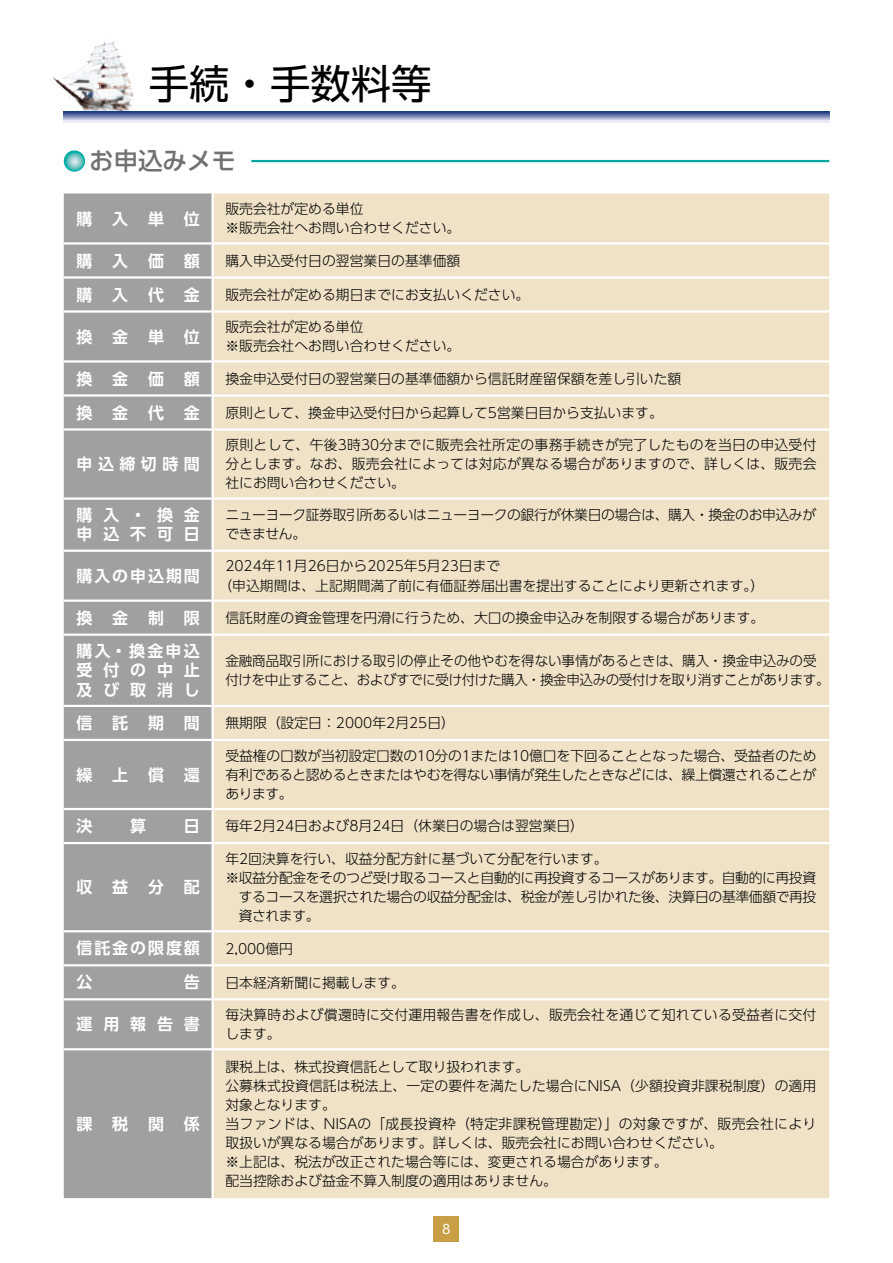
<style>
.page{position:relative;width:893px;height:1263px;background:#fff}
.page>*{position:absolute;margin:0;border:0;box-sizing:border-box;transform-origin:0 0}
.t1{font:40.35px "UD Shin Go Pro";color:#000}
.t2{font:500 24.45px "UD Shin Go Pro";color:#727171}
.t3{font:700 15.9px/19.2px "UD Shin Go Pro De";letter-spacing:.685em;color:#fff}
.t4{font:700 15.9px "UD Shin Go Pro De";letter-spacing:.12em;color:#fff}
.t5{font:300 13.8px/19.2px "UD Shin Go Pro";color:#000}
.t6{font:300 13.8px/19.2px "UD Shin Go Pro";letter-spacing:-.03em;color:#000}
.t7{font:300 13.8px/19.2px "UD Shin Go Pro";letter-spacing:.02em;color:#000}
.t8{font:12.75px "UD Shin Go Pro";color:#fff}
</style>
<div class="page">
<div style="left:434px;top:1216px;width:25px;height:26px;background:#c99f45"></div>
<img style="left:86px;top:43px;width:18px;height:22px">
<svg style="left:64px;top:112px;width:765px;height:10px;background:#8d99c1"></svg>
<div style="left:64px;top:193px;width:147px;height:1005px;background:#9fa0a0"></div>
<div style="left:214px;top:193px;width:615px;height:1005px;background:#efe2c7"></div>
<hr style="left:64px;top:242px;width:149px;height:3px;background:#fff">
<hr style="left:213px;top:242px;width:616px;height:3px;background:#fff">
<hr style="left:64px;top:276px;width:149px;height:3px;background:#fff">
<hr style="left:213px;top:276px;width:616px;height:3px;background:#fff">
<hr style="left:64px;top:310px;width:149px;height:3px;background:#fff">
<hr style="left:213px;top:310px;width:616px;height:3px;background:#fff">
<hr style="left:64px;top:360px;width:149px;height:3px;background:#fff">
<hr style="left:213px;top:360px;width:616px;height:3px;background:#fff">
<hr style="left:64px;top:394px;width:149px;height:3px;background:#fff">
<hr style="left:213px;top:394px;width:616px;height:3px;background:#fff">
<hr style="left:64px;top:428px;width:149px;height:3px;background:#fff">
<hr style="left:213px;top:428px;width:616px;height:3px;background:#fff">
<hr style="left:64px;top:497px;width:149px;height:3px;background:#fff">
<hr style="left:213px;top:497px;width:616px;height:3px;background:#fff">
<hr style="left:64px;top:550px;width:149px;height:2px;background:#fff">
<hr style="left:213px;top:550px;width:616px;height:2px;background:#fff">
<hr style="left:64px;top:599px;width:149px;height:3px;background:#fff">
<hr style="left:213px;top:599px;width:616px;height:3px;background:#fff">
<hr style="left:64px;top:633px;width:149px;height:3px;background:#fff">
<hr style="left:213px;top:633px;width:616px;height:3px;background:#fff">
<hr style="left:64px;top:705px;width:149px;height:2px;background:#fff">
<hr style="left:213px;top:705px;width:616px;height:2px;background:#fff">
<hr style="left:64px;top:739px;width:149px;height:2px;background:#fff">
<hr style="left:213px;top:739px;width:616px;height:2px;background:#fff">
<hr style="left:64px;top:808px;width:149px;height:2px;background:#fff">
<hr style="left:213px;top:808px;width:616px;height:2px;background:#fff">
<hr style="left:64px;top:842px;width:149px;height:2px;background:#fff">
<hr style="left:213px;top:842px;width:616px;height:2px;background:#fff">
<hr style="left:64px;top:930px;width:149px;height:2px;background:#fff">
<hr style="left:213px;top:930px;width:616px;height:2px;background:#fff">
<hr style="left:64px;top:964px;width:149px;height:2px;background:#fff">
<hr style="left:213px;top:964px;width:616px;height:2px;background:#fff">
<hr style="left:64px;top:998px;width:149px;height:2px;background:#fff">
<hr style="left:213px;top:998px;width:616px;height:2px;background:#fff">
<hr style="left:64px;top:1048px;width:149px;height:2px;background:#fff">
<hr style="left:213px;top:1048px;width:616px;height:2px;background:#fff">
<svg style="left:64px;top:150px;width:21px;height:22px"></svg>
<hr style="left:251px;top:160px;width:578px;height:2px;background:#00a8a0">
<h1 class="t1" style="left:149px;top:51px;width:284px">手続・手数料等</h1>
<h2 class="t2" style="left:89px;top:141px;width:148px">お申込みメモ</h2>
<p class="t3" style="left:77px;top:208px;width:125px">購入単位</p>
<p class="t5" style="left:225px;top:199px;width:236px">販売会社が定める単位<br>※販売会社へお問い合わせください。</p>
<p class="t3" style="left:77px;top:250px;width:125px">購入価額</p>
<p class="t5" style="left:225px;top:250px;width:236px">購入申込受付日の翌営業日の基準価額</p>
<p class="t3" style="left:77px;top:284px;width:125px">購入代金</p>
<p class="t5" style="left:225px;top:284px;width:306px">販売会社が定める期日までにお支払いください。</p>
<p class="t3" style="left:77px;top:326px;width:125px">換金単位</p>
<p class="t5" style="left:225px;top:317px;width:236px">販売会社が定める単位<br>※販売会社へお問い合わせください。</p>
<p class="t3" style="left:77px;top:368px;width:125px">換金価額</p>
<p class="t5" style="left:225px;top:368px;width:458px">換金申込受付日の翌営業日の基準価額から信託財産留保額を差し引いた額</p>
<p class="t3" style="left:77px;top:402px;width:125px">換金代金</p>
<p class="t5" style="left:225px;top:402px;width:439px">原則として、換金申込受付日から起算して5営業日目から支払います。</p>
<p class="t3" style="left:77px;top:454px;width:125px">申込締切時間</p>
<p class="t5" style="left:225px;top:435px;width:593px;text-align:justify">原則として、午後3時30分までに販売会社所定の事務手続きが完了したものを当日の申込受付分とします。なお、販売会社によっては対応が異なる場合がありますので、詳しくは、販売会社にお問い合わせください。</p>
<p class="t3" style="left:77px;top:505px;width:125px">購入・換金申込不可日</p>
<p class="t6" style="left:225px;top:505px;width:592px">ニューヨーク証券取引所あるいはニューヨークの銀行が休業日の場合は、購入・換金のお申込みができません。</p>
<p class="t4" style="left:77px;top:563px;width:125px">購入の申込期間</p>
<p class="t5" style="left:218px;top:556px;width:547px;text-indent:7px">2024年11月26日から2025年5月23日まで<br>（申込期間は、上記期間満了前に有価証券届出書を提出することにより更新されます。）</p>
<p class="t3" style="left:77px;top:608px;width:125px">換金制限</p>
<p class="t5" style="left:225px;top:608px;width:540px">信託財産の資金管理を円滑に行うため、大口の換金申込みを制限する場合があります。</p>
<p class="t3" style="left:77px;top:641px;width:125px;text-align:justify">購入・換金申込受付の中止及び取消し</p>
<p class="t6" style="left:225px;top:651px;width:606px">金融商品取引所における取引の停止その他やむを得ない事情があるときは、購入・換金申込みの受付けを中止すること、およびすでに受け付けた購入・換金申込みの受付けを取り消すことがあります。</p>
<p class="t3" style="left:77px;top:713px;width:125px">信託期間</p>
<p class="t5" style="left:225px;top:713px;width:231px">無期限（設定日：2000年2月25日）</p>
<p class="t3" style="left:77px;top:764px;width:125px">繰上償還</p>
<p class="t5" style="left:225px;top:745px;width:593px;text-align:justify">受益権の口数が当初設定口数の10分の1または10億口を下回ることとなった場合、受益者のため有利であると認めるときまたはやむを得ない事情が発生したときなどには、繰上償還されることがあります。</p>
<p class="t3" style="left:77px;top:816px;width:17px">決</p>
<p class="t3" style="left:130px;top:816px;width:17px">算</p>
<p class="t3" style="left:184px;top:816px;width:17px">日</p>
<p class="t5" style="left:225px;top:816px;width:360px">毎年2月24日および8月24日（休業日の場合は翌営業日）</p>
<p class="t3" style="left:77px;top:877px;width:125px">収益分配</p>
<p class="t5" style="left:225px;top:848px;width:384px">年2回決算を行い、収益分配方針に基づいて分配を行います。</p>
<p class="t6" style="left:225px;top:867px;width:592px">※収益分配金をそのつど受け取るコースと自動的に再投資するコースがあります。自動的に再投資</p>
<p class="t6" style="left:239px;top:887px;width:579px">するコースを選択された場合の収益分配金は、税金が差し引かれた後、決算日の基準価額で再投</p>
<p class="t5" style="left:239px;top:906px;width:82px">資されます。</p>
<p class="t4" style="left:77px;top:935px;width:125px">信託金の限度額</p>
<p class="t5" style="left:225px;top:938px;width:69px">2,000億円</p>
<p class="t3" style="left:77px;top:972px;width:17px">公</p>
<p class="t3" style="left:184px;top:972px;width:17px">告</p>
<p class="t5" style="left:225px;top:972px;width:181px">日本経済新聞に掲載します。</p>
<p class="t3" style="left:77px;top:1014px;width:125px">運用報告書</p>
<p class="t7" style="left:225px;top:1005px;width:592px">毎決算時および償還時に交付運用報告書を作成し、販売会社を通じて知れている受益者に交付します。</p>
<p class="t3" style="left:77px;top:1114px;width:125px">課税関係</p>
<p class="t5" style="left:225px;top:1056px;width:592px">課税上は、株式投資信託として取り扱われます。<br>公募株式投資信託は税法上、一定の要件を満たした場合にNISA（少額投資非課税制度）の適用対象となります。<br>当ファンドは、NISAの「成長投資枠（特定非課税管理勘定）」の対象ですが、販売会社により取扱いが異なる場合があります。詳しくは、販売会社にお問い合わせください。<br>※上記は、税法が改正された場合等には、変更される場合があります。<br>配当控除および益金不算入制度の適用はありません。</p>
<p class="t8" style="left:442px;top:1219px;width:10px">8</p>
</div>
